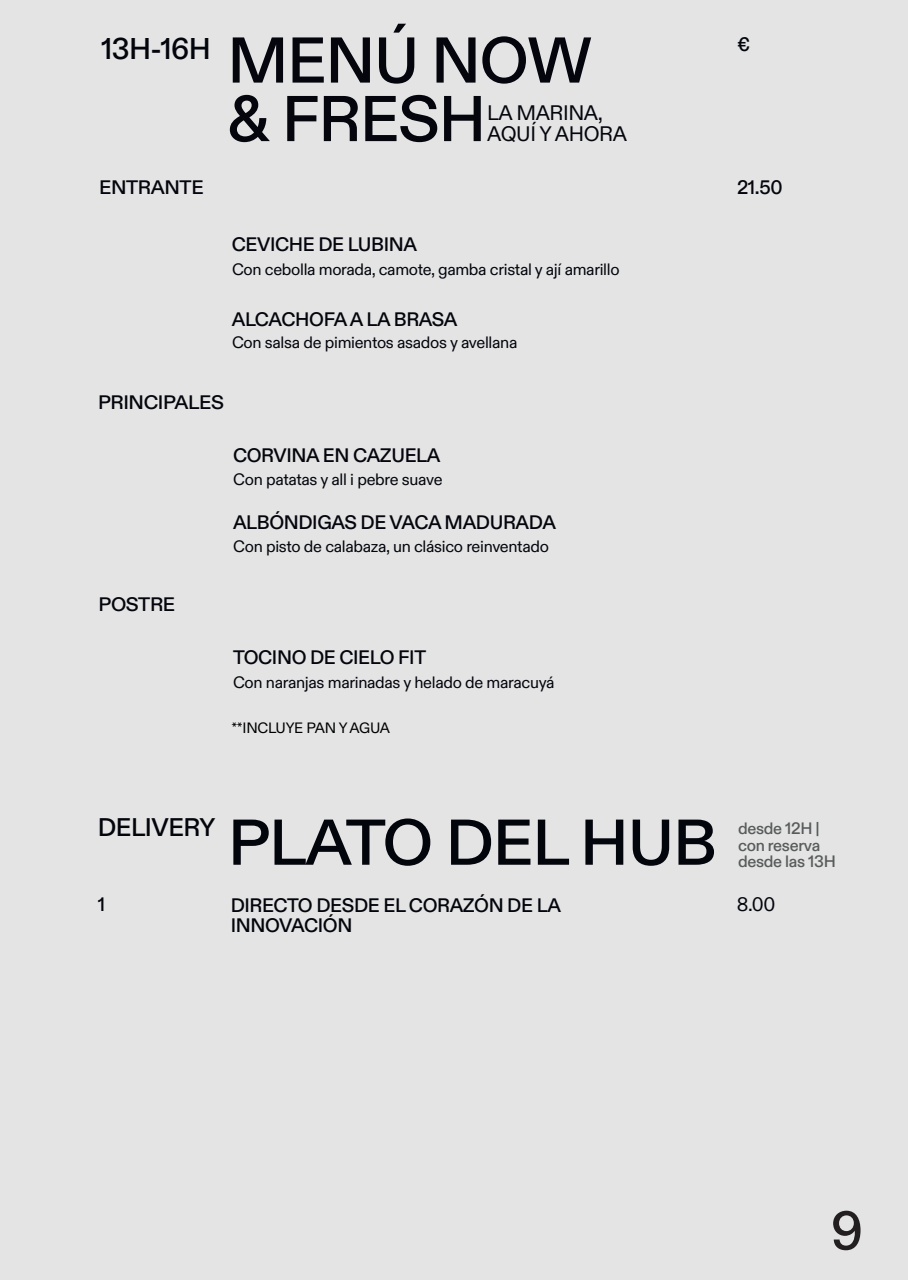
<style>
.page{position:relative;width:910px;height:1280px;background:#fff}
.page>*{position:absolute;margin:0;border:0;box-sizing:border-box;transform-origin:0 0}
.t1{font:500 64.5px/58.5px "ABC Diatype";letter-spacing:-.02em;color:#04050d}
.t2{font:500 64.5px "ABC Diatype";letter-spacing:-.02em;color:#03050d}
.t3{font:500 54px "ABC Diatype";color:#231f20}
.t4{font:500 30px "ABC Diatype";letter-spacing:-.02em;color:#03050d}
.t5{font:500 25.5px "ABC Diatype";letter-spacing:-.02em;color:#03050d}
.t6{font:21px/21px "ABC Diatype";letter-spacing:-.02em;color:#04050d}
.t7{font:500 19.5px "ABC Diatype";letter-spacing:-.02em;color:#04050d}
.t8{font:500 19.5px/19.5px "ABC Diatype";letter-spacing:-.02em;color:#03050d}
.t9{font:19.5px "ABC Diatype";color:#03050d}
.t10{font:16.5px "ABC Diatype";letter-spacing:-.02em;color:#04050d}
.t11{font:500 16.5px/16.5px "ABC Diatype";letter-spacing:-.02em;color:#585b5b}
.t12{font:15px "ABC Diatype";letter-spacing:-.02em;color:#000001}
</style>
<div class="page">
<div style="left:0;top:0;width:908px;height:1280px;background:#e3e4e3"></div>
<h3 class="t4" style="left:101px;top:31px;width:112px">13H-16H</h3>
<p class="t7" style="left:99px;top:176px;width:106px">ENTRANTE</p>
<h1 class="t1" style="left:227px;top:33px;width:366px">MENÚ NOW &amp; FRESH</h1>
<p class="t6" style="left:487px;top:103px;width:141px">LA MARINA,<br>AQUÍ Y AHORA</p>
<p class="t7" style="left:232px;top:233px;width:187px">CEVICHE DE LUBINA</p>
<p class="t10" style="left:232px;top:260px;width:389px">Con cebolla morada, camote, gamba cristal y ají amarillo</p>
<p class="t7" style="left:232px;top:307px;width:227px">ALCACHOFA A LA BRASA</p>
<p class="t10" style="left:232px;top:333px;width:287px">Con salsa de pimientos asados y avellana</p>
<p class="t7" style="left:98px;top:391px;width:128px">PRINCIPALES</p>
<p class="t7" style="left:233px;top:444px;width:209px">CORVINA EN CAZUELA</p>
<p class="t10" style="left:233px;top:470px;width:211px">Con patatas y all i pebre suave</p>
<p class="t7" style="left:233px;top:511px;width:324px">ALBÓNDIGAS DE VACA MADURADA</p>
<p class="t10" style="left:233px;top:536px;width:317px">Con pisto de calabaza, un clásico reinventado</p>
<p class="t7" style="left:99px;top:592px;width:78px">POSTRE</p>
<p class="t7" style="left:233px;top:646px;width:195px">TOCINO DE CIELO FIT</p>
<p class="t10" style="left:233px;top:672px;width:323px">Con naranjas marinadas y helado de maracuyá</p>
<p class="t12" style="left:231px;top:719px;width:160px">**INCLUYE PAN Y AGUA</p>
<p class="t8" style="left:738px;top:35px;width:14px">€</p>
<p class="t7" style="left:737px;top:176px;width:47px">21.50</p>
<h3 class="t5" style="left:98px;top:812px;width:119px">DELIVERY</h3>
<p class="t11" style="left:738px;top:821px;width:99px">desde 12H | con reserva desde las 13H</p>
<p class="t8" style="left:98px;top:895px;width:9px">1</p>
<p class="t8" style="left:231px;top:896px;width:332px">DIRECTO DESDE EL CORAZÓN DE LA<br>INNOVACIÓN</p>
<p class="t9" style="left:737px;top:893px;width:40px">8.00</p>
<h1 class="t2" style="left:228px;top:805px;width:491px">PLATO DEL HUB</h1>
<h2 class="t3" style="left:831px;top:1199px;width:34px">9</h2>
</div>
